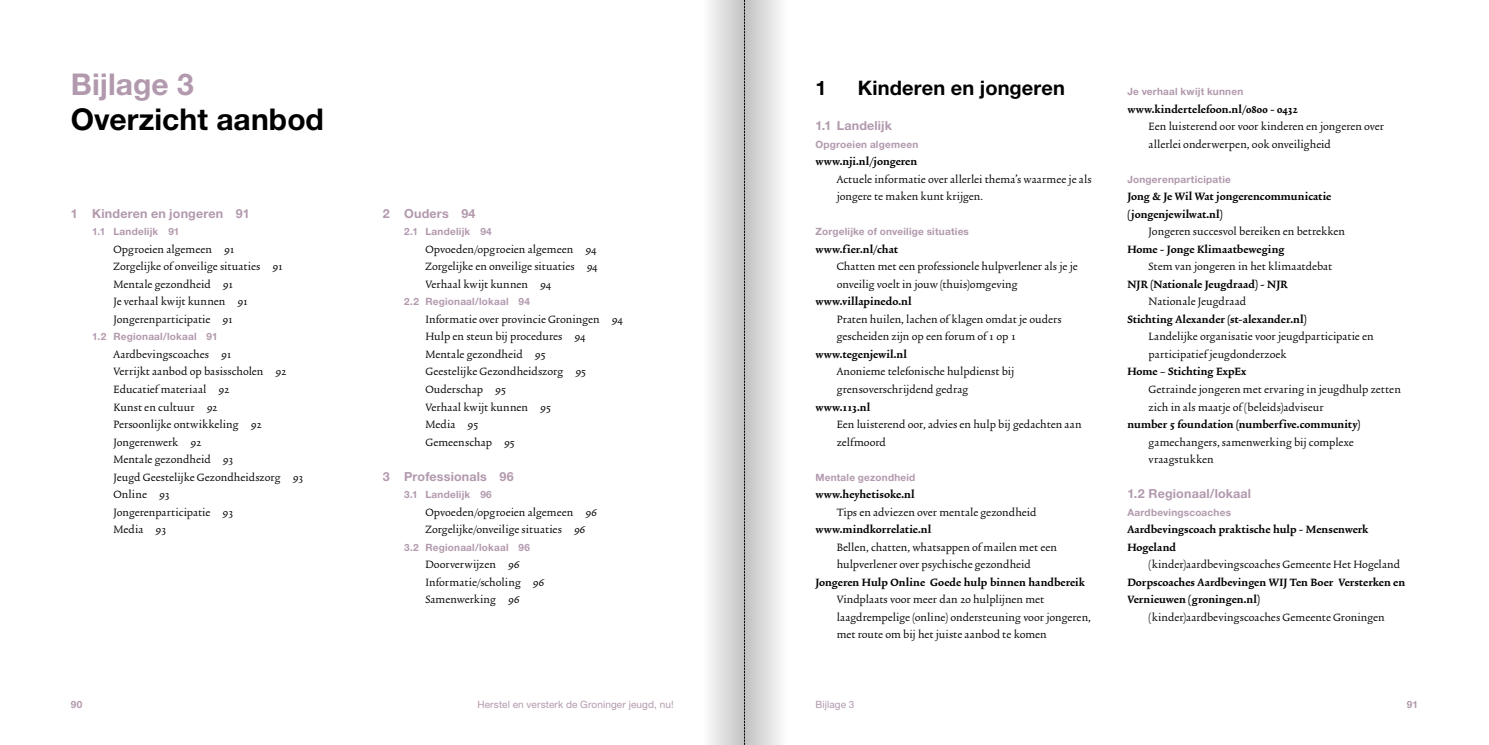
<style>
.page{position:relative;width:1489px;height:745px;background:#fff}
.page>*{position:absolute;margin:0;border:0;box-sizing:border-box;transform-origin:0 0}
.t1{font:700 30px "Helvetica Neue LT Std";color:#000}
.t2{font:700 30px "Helvetica Neue LT Std";color:#b299ae}
.t3{font:700 20px "Helvetica Neue LT Std";letter-spacing:.005em;color:#000}
.t4{font:expanded 12.5px/17.5px "Trinite No 2";letter-spacing:.01em;color:#000}
.t5{font:700 12.5px/17.5px "Trinite No 2";letter-spacing:.01em;color:#000}
.t6{font:700 12.5px "Helvetica Neue LT Std";letter-spacing:.015em;color:#b299ae}
.t7{font:700 10px "Helvetica Neue LT Std";letter-spacing:.02em;color:#b299ae}
.t8{font:10px "Helvetica Neue LT Std";letter-spacing:.015em;color:#b299ae}
</style>
<div class="page">
<div style="left:744px;top:0;width:43px;height:744px;background:linear-gradient(to right,#bfbfbf,#fefefe)"></div>
<div style="left:702px;top:0;width:42px;height:744px;background:linear-gradient(to right,#fff,#c4c4c4)"></div>
<svg style="left:744px;top:0;width:1px;height:744px"></svg>
<h1 class="t2" style="left:71px;top:66px;width:124px">Bijlage 3</h1>
<h1 class="t1" style="left:71px;top:101px;width:254px">Overzicht aanbod</h1>
<p class="t6" style="left:71px;top:205px;width:180px">1 Kinderen en jongeren 91</p>
<p class="t7" style="left:92px;top:225px;width:89px">1.1 Landelijk 91</p>
<p class="t4" style="left:113px;top:241px;width:171px">Opgroeien algemeen 91<br>Zorgelijke of onveilige situaties 91<br>Mentale gezondheid 91<br>Je verhaal kwijt kunnen 91<br>Jongerenparticipatie 91</p>
<p class="t7" style="left:92px;top:330px;width:127px">1.2 Regionaal/lokaal 91</p>
<p class="t4" style="left:113px;top:346px;width:191px">Aardbevingscoaches 91<br>Verrijkt aanbod op basisscholen 92<br>Educatief materiaal 92<br>Kunst en cultuur 92<br>Persoonlijke ontwikkeling 92<br>Jongerenwerk 92<br>Mentale gezondheid 93<br>Jeugd Geestelijke Gezondheidszorg 93<br>Online 93<br>Jongerenparticipatie 93<br>Media 93</p>
<p class="t6" style="left:383px;top:205px;width:94px">2 Ouders 94</p>
<p class="t7" style="left:404px;top:225px;width:89px">2.1 Landelijk 94</p>
<p class="t4" style="left:425px;top:241px;width:174px;text-align:justify">Opvoeden/opgroeien algemeen 94<br>Zorgelijke en onveilige situaties 94<br>Verhaal kwijt kunnen 94</p>
<p class="t7" style="left:404px;top:295px;width:127px">2.2 Regionaal/lokaal 94</p>
<p class="t4" style="left:425px;top:311px;width:199px">Informatie over provincie Groningen 94<br>Hulp en steun bij procedures 94<br>Mentale gezondheid 95<br>Geestelijke Gezondheidszorg 95<br>Ouderschap 95<br>Verhaal kwijt kunnen 95<br>Media 95<br>Gemeenschap 95</p>
<p class="t6" style="left:383px;top:468px;width:132px">3 Professionals 96</p>
<p class="t7" style="left:404px;top:488px;width:89px">3.1 Landelijk 96</p>
<p class="t4" style="left:425px;top:503px;width:173px">Opvoeden/opgroeien algemeen 96<br>Zorgelijke/onveilige situaties 96</p>
<p class="t7" style="left:404px;top:540px;width:127px">3.2 Regionaal/lokaal 96</p>
<p class="t4" style="left:425px;top:556px;width:120px">Doorverwijzen 96<br>Informatie/scholing 96<br>Samenwerking 96</p>
<h2 class="t3" style="left:815px;top:76px;width:13px">1</h2>
<h2 class="t3" style="left:857px;top:76px;width:208px">Kinderen en jongeren</h2>
<p class="t6" style="left:815px;top:118px;width:78px">1.1 Landelijk</p>
<p class="t7" style="left:815px;top:138px;width:104px">Opgroeien algemeen</p>
<p class="t5" style="left:815px;top:153px;width:103px">www.nji.nl/jongeren</p>
<p class="t4" style="left:836px;top:171px;width:256px">Actuele informatie over allerlei thema’s waarmee je als jongere te maken kunt krijgen.</p>
<p class="t7" style="left:815px;top:225px;width:155px">Zorgelijke of onveilige situaties</p>
<p class="t5" style="left:815px;top:241px;width:84px">www.fier.nl/chat</p>
<p class="t4" style="left:836px;top:258px;width:242px">Chatten met een professionele hulpverlener als je je onveilig voelt in jouw (thuis)omgeving</p>
<p class="t5" style="left:815px;top:293px;width:98px">www.villapinedo.nl</p>
<p class="t4" style="left:836px;top:311px;width:226px">Praten huilen, lachen of klagen omdat je ouders gescheiden zijn op een forum of 1 op 1</p>
<p class="t5" style="left:815px;top:346px;width:93px">www.tegenjewil.nl</p>
<p class="t4" style="left:836px;top:363px;width:179px">Anonieme telefonische hulpdienst bij grensoverschrijdend gedrag</p>
<p class="t5" style="left:815px;top:398px;width:56px">www.113.nl</p>
<p class="t4" style="left:836px;top:416px;width:246px">Een luisterend oor, advies en hulp bij gedachten aan zelfmoord</p>
<p class="t7" style="left:815px;top:470px;width:101px">Mentale gezondheid</p>
<p class="t5" style="left:815px;top:486px;width:101px">www.heyhetisoke.nl</p>
<p class="t4" style="left:836px;top:503px;width:201px">Tips en adviezen over mentale gezondheid</p>
<p class="t5" style="left:815px;top:521px;width:117px">www.mindkorrelatie.nl</p>
<p class="t4" style="left:836px;top:538px;width:222px">Bellen, chatten, whatsappen of mailen met een hulpverlener over psychische gezondheid</p>
<p class="t5" style="left:815px;top:573px;width:271px">Jongeren Hulp Online | Goede hulp binnen handbereik</p>
<p class="t4" style="left:836px;top:591px;width:256px">Vindplaats voor meer dan 20 hulplijnen met laagdrempelige (online) ondersteuning voor jongeren, met route om bij het juiste aanbod te komen</p>
<p class="t7" style="left:1127px;top:85px;width:117px">Je verhaal kwijt kunnen</p>
<p class="t5" style="left:1127px;top:101px;width:172px">www.kindertelefoon.nl/0800 - 0432</p>
<p class="t4" style="left:1148px;top:118px;width:237px">Een luisterend oor voor kinderen en jongeren over allerlei onderwerpen, ook onveiligheid</p>
<p class="t7" style="left:1127px;top:173px;width:105px">Jongerenparticipatie</p>
<p class="t5" style="left:1127px;top:188px;width:205px">Jong &amp; Je Wil Wat jongerencommunicatie (jongenjewilwat.nl)</p>
<p class="t4" style="left:1148px;top:223px;width:198px">Jongeren succesvol bereiken en betrekken</p>
<p class="t5" style="left:1127px;top:241px;width:158px">Home - Jonge Klimaatbeweging</p>
<p class="t4" style="left:1148px;top:258px;width:185px">Stem van jongeren in het klimaatdebat</p>
<p class="t5" style="left:1127px;top:276px;width:162px">NJR (Nationale Jeugdraad) - NJR</p>
<p class="t4" style="left:1148px;top:293px;width:99px">Nationale Jeugdraad</p>
<p class="t5" style="left:1127px;top:311px;width:181px">Stichting Alexander (st-alexander.nl)</p>
<p class="t4" style="left:1148px;top:328px;width:226px">Landelijke organisatie voor jeugdparticipatie en participatief jeugdonderzoek</p>
<p class="t5" style="left:1127px;top:363px;width:120px">Home – Stichting ExpEx</p>
<p class="t4" style="left:1148px;top:381px;width:254px">Getrainde jongeren met ervaring in jeugdhulp zetten zich in als maatje of (beleids)adviseur</p>
<p class="t5" style="left:1127px;top:416px;width:234px">number 5 foundation (numberfive.community)</p>
<p class="t4" style="left:1148px;top:433px;width:206px">gamechangers, samenwerking bij complexe vraagstukken</p>
<p class="t6" style="left:1127px;top:485px;width:125px">1.2 Regionaal/lokaal</p>
<p class="t7" style="left:1127px;top:505px;width:105px">Aardbevingscoaches</p>
<p class="t5" style="left:1127px;top:521px;width:242px">Aardbevingscoach praktische hulp - Mensenwerk<br>Hogeland</p>
<p class="t4" style="left:1148px;top:556px;width:253px">(kinder)aardbevingscoaches Gemeente Het Hogeland</p>
<p class="t5" style="left:1127px;top:573px;width:279px">Dorpscoaches Aardbevingen WIJ Ten Boer | Versterken en<br>Vernieuwen (groningen.nl)</p>
<p class="t4" style="left:1148px;top:608px;width:238px">(kinder)aardbevingscoaches Gemeente Groningen</p>
<p class="t7" style="left:71px;top:698px;width:13px">90</p>
<p class="t8" style="left:477px;top:698px;width:198px">Herstel en versterk de Groninger jeugd, nu!</p>
<p class="t8" style="left:815px;top:698px;width:41px">Bijlage 3</p>
<p class="t7" style="left:1406px;top:698px;width:13px">91</p>
</div>
